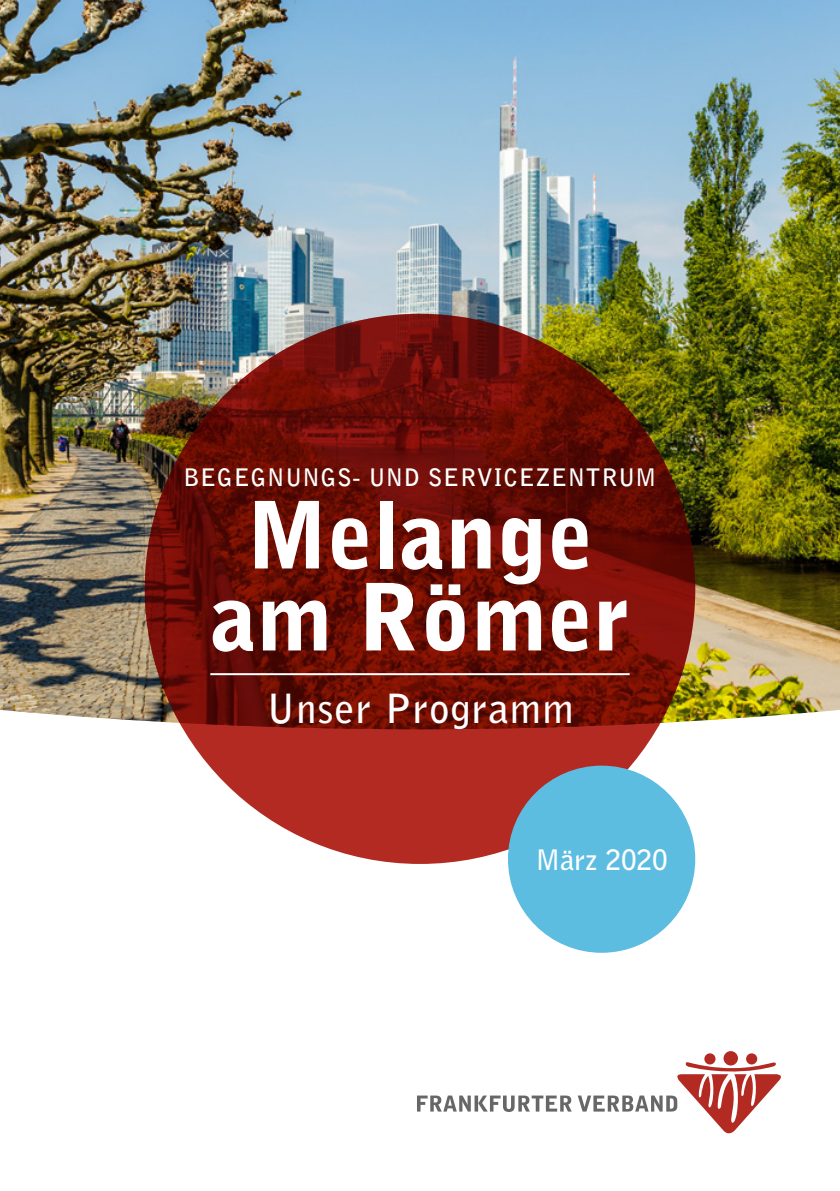
<style>
.page{position:relative;width:840px;height:1191px;background:#fff}
.page>*{position:absolute;margin:0;border:0;box-sizing:border-box;transform-origin:0 0}
.t1{font:900 92px/82px "Bell Gothic Std";color:#fff;text-align:center}
.t2{font:700 40px "Bell Gothic Std";letter-spacing:.03em;color:#fff}
.t3{font:700 28px "Bell Gothic Std";color:#fff}
.t4{font:700 24px "Bell Gothic Std";letter-spacing:.03em;color:#fff}
</style>
<div class="page">
<img style="left:0;top:0;width:839px;height:721px">
<img style="left:145px;top:314px;width:549px;height:415px">
<svg style="left:145px;top:314px;width:549px;height:550px;background:#78120a"></svg>
<div style="left:507px;top:765px;width:187px;height:187px;background:#5dbde1;border-radius:50%"></div>
<hr style="left:210px;top:673px;width:419px;height:2px;background:#fff">
<svg style="left:417px;top:1062px;width:364px;height:72px"></svg>
<div style="left:704px;top:1053px;width:11px;height:11px;background:#b32a22;border-radius:50%"></div>
<div style="left:745px;top:1053px;width:11px;height:11px;background:#b32a22;border-radius:50%"></div>
<div style="left:723px;top:1051px;width:14px;height:14px;background:#b32a22;border-radius:50%"></div>
<p class="t4" style="left:183px;top:463px;width:474px">BEGEGNUNGS- UND SERVICEZENTRUM</p>
<h1 class="t1" style="left:210px;top:495px;width:420px">Melange am Römer</h1>
<h2 class="t2" style="left:266px;top:684px;width:308px">Unser Programm</h2>
<p class="t3" style="left:535px;top:842px;width:134px">März 2020</p>
</div>
